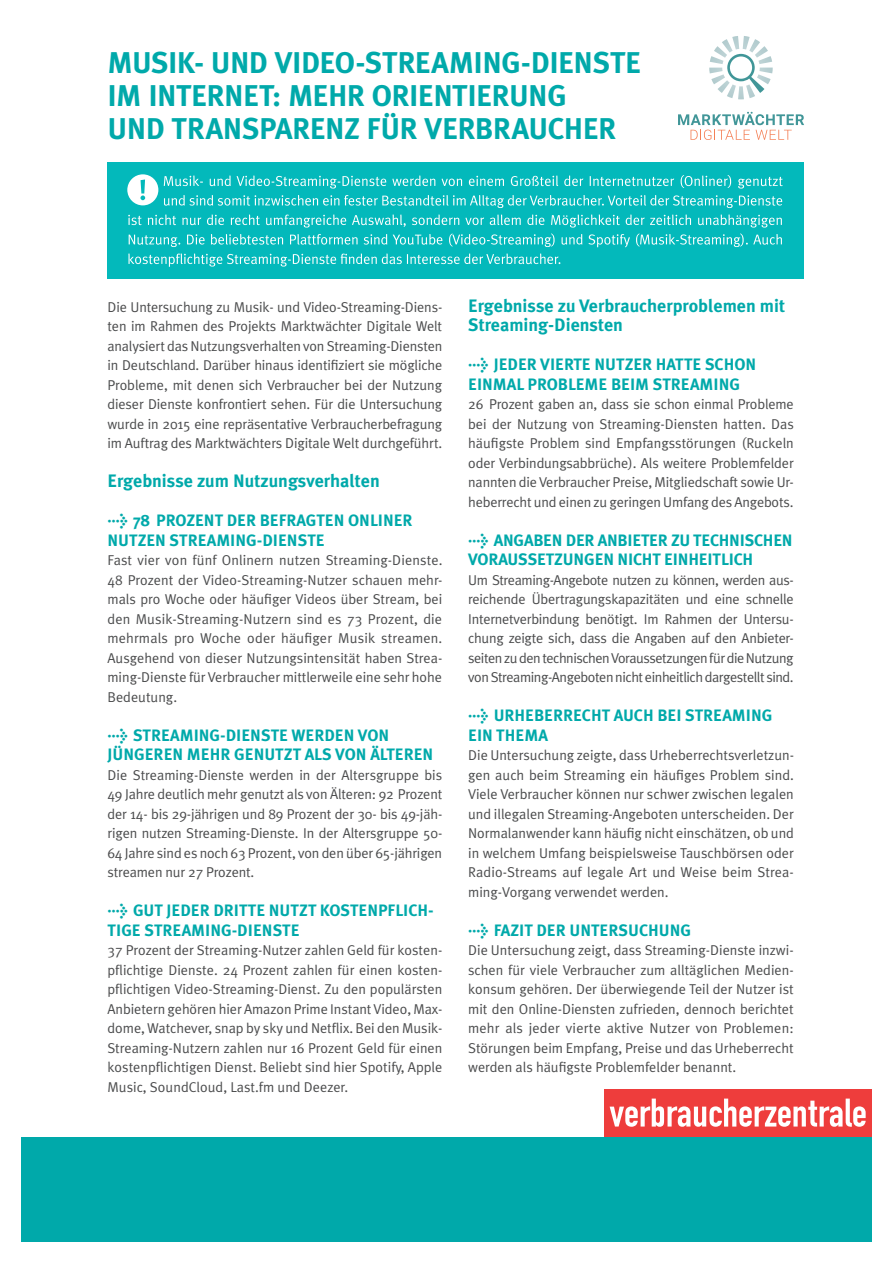
<style>
.page{position:relative;width:893px;height:1263px;background:#fff}
.page>*{position:absolute;margin:0;border:0;box-sizing:border-box;transform-origin:0 0}
.t1{font:700 30px/33px "Meta Plus";letter-spacing:-.02em;color:#00a9aa}
.t2{font:700 18px/19.5px "Meta Plus";color:#00a9aa}
.t3{font:700 16.5px/19.5px "Meta Plus";color:#00a9aa}
.t4{font:14.25px/19.5px "Meta Plus Normal";letter-spacing:-.01em;color:#4b4c4d;text-align:justify}
</style>
<div class="page">
<div style="left:21px;top:1137px;width:851px;height:105px;background:#00a9aa"></div>
<div style="left:108px;top:162px;width:696px;height:117px;background:#03b9bb"></div>
<div style="left:605px;top:1089px;width:267px;height:48px;background:#ee3d3c"></div>
<svg style="left:610px;top:1098px;width:256px;height:29px"></svg>
<svg style="left:678px;top:112px;width:126px;height:28px"></svg>
<img style="left:709px;top:36px;width:64px;height:63px">
<svg style="left:727px;top:54px;width:37px;height:39px"></svg>
<svg style="left:128px;top:253px;width:432px;height:14px"></svg>
<svg style="left:128px;top:214px;width:654px;height:33px"></svg>
<svg style="left:127px;top:174px;width:656px;height:34px"></svg>
<h1 class="t1" style="left:108px;top:46px;width:535px">MUSIK- UND VIDEO-STREAMING-DIENSTE<br>IM INTERNET: MEHR ORIENTIERUNG<br>UND TRANSPARENZ FÜR VERBRAUCHER</h1>
<p class="t4" style="left:107px;top:297px;width:336px">Die Untersuchung zu Musik- und Video-Streaming-Diens&shy;ten im Rahmen des Projekts Marktwächter Digitale Welt analysiert das Nutzungsverhalten von Streaming-Diensten in Deutschland. Darüber hinaus identifiziert sie mögliche Probleme, mit denen sich Verbraucher bei der Nutzung dieser Dienste konfrontiert sehen. Für die Untersuchung wurde in 2015 eine repräsentative Verbraucherbefragung im Auftrag des Marktwächters Digitale Welt durchgeführt.</p>
<p class="t2" style="left:107px;top:471px;width:274px">Ergebnisse zum Nutzungsverhalten</p>
<p class="t3" style="left:107px;top:511px;width:307px">&gt; 78 PROZENT DER BEFRAGTEN ONLINER<br>NUTZEN STREAMING-DIENSTE</p>
<p class="t4" style="left:107px;top:550px;width:337px">Fast vier von fünf Onlinern nutzen Streaming-Dienste.<br>48 Prozent der Video-Streaming-Nutzer schauen mehr&shy;mals pro Woche oder häufiger Videos über Stream, bei den Musik-Streaming-Nutzern sind es 73 Prozent, die mehrmals pro Woche oder häufiger Musik streamen.<br>Ausgehend von dieser Nutzungsintensität haben Strea&shy;ming-Dienste für Verbraucher mittlerweile eine sehr hohe Bedeutung.</p>
<p class="t3" style="left:107px;top:725px;width:327px">&gt; STREAMING-DIENSTE WERDEN VON<br>JÜNGEREN MEHR GENUTZT ALS VON ÄLTEREN</p>
<p class="t4" style="left:107px;top:765px;width:336px">Die Streaming-Dienste werden in der Altersgruppe bis 49 Jahre deutlich mehr genutzt als von Älteren: 92 Prozent der 14- bis 29-jährigen und 89 Prozent der 30- bis 49-jäh&shy;rigen nutzen Streaming-Dienste. In der Altersgruppe 50- 64 Jahre sind es noch 63 Prozent, von den über 65-jährigen streamen nur 27 Prozent.</p>
<p class="t3" style="left:107px;top:901px;width:328px">&gt; GUT JEDER DRITTE NUTZT KOSTENPFLICH-<br>TIGE STREAMING-DIENSTE</p>
<p class="t4" style="left:107px;top:940px;width:337px">37 Prozent der Streaming-Nutzer zahlen Geld für kosten&shy;pflichtige Dienste. 24 Prozent zahlen für einen kosten&shy;pflichtigen Video-Streaming-Dienst. Zu den populärsten Anbietern gehören hier Amazon Prime Instant Video, Max&shy;dome, Watchever, snap by sky und Netflix. Bei den Musik-Streaming-Nutzern zahlen nur 16 Prozent Geld für einen kostenpflichtigen Dienst. Beliebt sind hier Spotify, Apple Music, SoundCloud, Last.fm und Deezer.</p>
<p class="t2" style="left:468px;top:296px;width:318px">Ergebnisse zu Verbraucherproblemen mit<br>Streaming-Diensten</p>
<p class="t3" style="left:468px;top:355px;width:289px">&gt; JEDER VIERTE NUTZER HATTE SCHON<br>EINMAL PROBLEME BEIM STREAMING</p>
<p class="t4" style="left:468px;top:394px;width:327px">26 Prozent gaben an, dass sie schon einmal Probleme bei der Nutzung von Streaming-Diensten hatten. Das häufigste Problem sind Empfangsstörungen (Ruckeln oder Verbindungsabbrüche). Als weitere Problemfelder nannten die Verbraucher Preise, Mitgliedschaft sowie Ur&shy;heberrecht und einen zu geringen Umfang des Angebots.</p>
<p class="t3" style="left:468px;top:530px;width:326px">&gt; ANGABEN DER ANBIETER ZU TECHNISCHEN<br>VORAUSSETZUNGEN NICHT EINHEITLICH</p>
<p class="t4" style="left:468px;top:570px;width:327px">Um Streaming-Angebote nutzen zu können, werden aus&shy;reichende Übertragungskapazitäten und eine schnelle Internetverbindung benötigt. Im Rahmen der Untersu&shy;chung zeigte sich, dass die Angaben auf den Anbieter&shy;seiten zu den technischen Voraussetzungen für die Nutzung von Streaming-Angeboten nicht einheitlich dargestellt sind.</p>
<p class="t3" style="left:468px;top:706px;width:306px">&gt; URHEBERRECHT AUCH BEI STREAMING<br>EIN THEMA</p>
<p class="t4" style="left:468px;top:745px;width:327px">Die Untersuchung zeigte, dass Urheberrechtsverletzun&shy;gen auch beim Streaming ein häufiges Problem sind.<br>Viele Verbraucher können nur schwer zwischen legalen und illegalen Streaming-Angeboten unterscheiden. Der Normalanwender kann häufig nicht einschätzen, ob und in welchem Umfang beispielsweise Tauschbörsen oder Radio-Streams auf legale Art und Weise beim Strea&shy;ming-Vorgang verwendet werden.</p>
<p class="t3" style="left:468px;top:920px;width:224px">&gt; FAZIT DER UNTERSUCHUNG</p>
<p class="t4" style="left:468px;top:940px;width:327px">Die Untersuchung zeigt, dass Streaming-Dienste inzwi&shy;schen für viele Verbraucher zum alltäglichen Medien&shy;konsum gehören. Der überwiegende Teil der Nutzer ist mit den Online-Diensten zufrieden, dennoch berichtet mehr als jeder vierte aktive Nutzer von Problemen:<br>Störungen beim Empfang, Preise und das Urheberrecht werden als häufigste Problemfelder benannt.</p>
</div>
